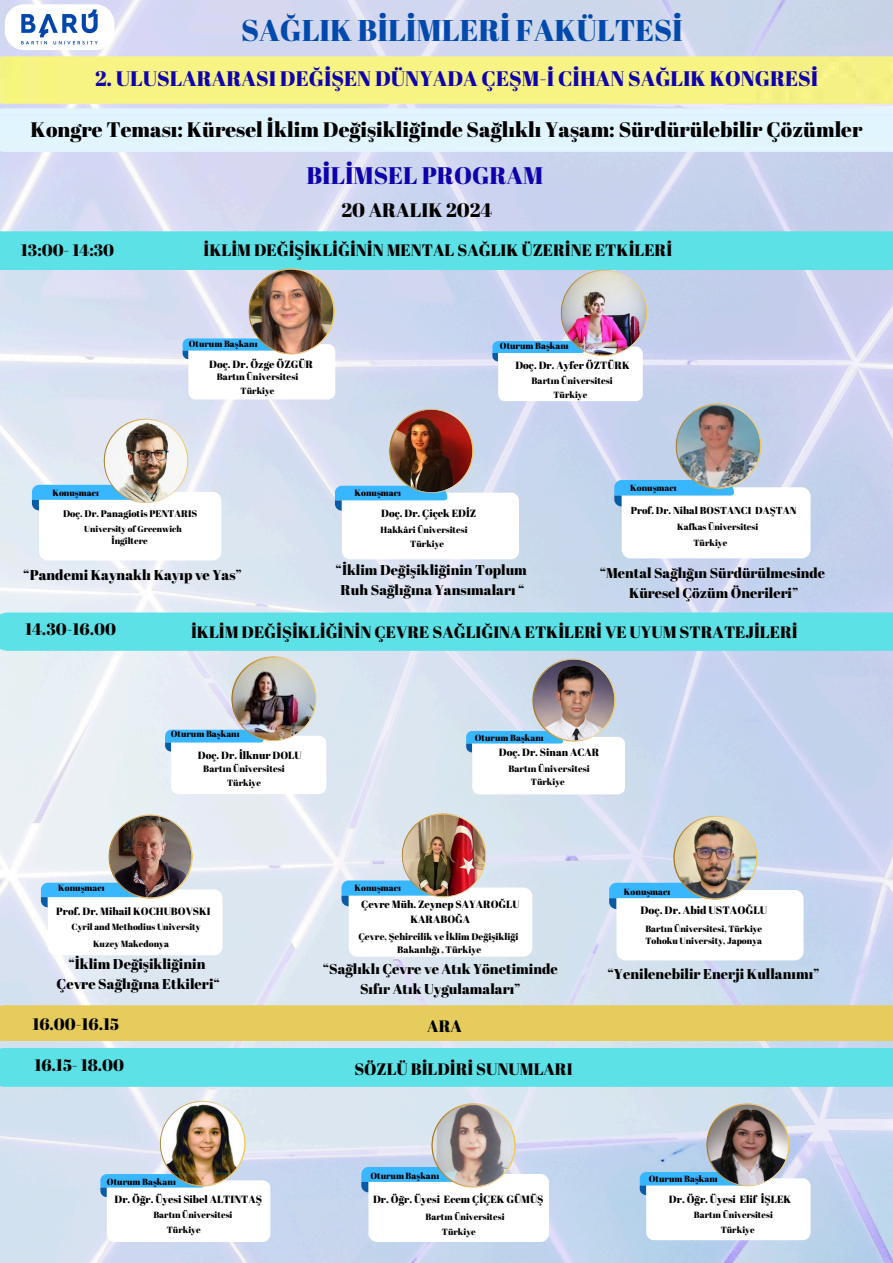
<style>
.page{position:relative;width:893px;height:1263px;background:#fff}
.page>*{position:absolute;margin:0;border:0;box-sizing:border-box;transform-origin:0 0}
.t1{font:30px "Abril Fatface";color:#004aad}
.t2{font:24px "Abril Fatface";color:#0e00ad}
.t3{font:21px "Abril Fatface";color:#000}
.t4{font:21px "Abril Fatface";color:#0e00ad}
.t5{font:19.5px "Abril Fatface";color:#000}
.t6{font:16.5px "Abril Fatface";color:#000}
.t7{font:14.25px/19.6px "Abril Fatface";color:#000;text-align:center}
.t8{font:14.1px "Abril Fatface";color:#000}
.t9{font:10.88px "Abril Fatface";color:#000}
.t10{font:10.5px/14.6px "Abril Fatface";color:#000;text-align:center}
.t11{font:10.12px "Abril Fatface";color:#000}
.t12{font:9.6px "Abril Fatface";color:#000}
.t13{font:9.52px "Abril Fatface";color:#000}
.t14{font:9.3px "Abril Fatface";color:#000}
.t15{font:9px "Abril Fatface";color:#000}
.t16{font:8.7px "Abril Fatface";color:#000}
</style>
<div class="page">
<img style="left:0;top:0;width:893px;height:1263px">
<div style="left:0;top:108px;width:893px;height:44px;background:#e1f5ff"></div>
<div style="left:0;top:56px;width:893px;height:48px;background:#f7f483"></div>
<div style="left:0;top:231px;width:893px;height:39px;background:#5ce1e6"></div>
<svg style="left:183px;top:338px;width:152px;height:61px"></svg>
<img style="left:249px;top:268px;width:86px;height:86px">
<svg style="left:492px;top:341px;width:150px;height:60px"></svg>
<img style="left:561px;top:270px;width:86px;height:86px">
<svg style="left:32px;top:485px;width:189px;height:75px"></svg>
<img style="left:104px;top:419px;width:84px;height:84px">
<svg style="left:41px;top:883px;width:181px;height:72px"></svg>
<img style="left:109px;top:814px;width:84px;height:85px">
<svg style="left:609px;top:883px;width:194px;height:77px"></svg>
<img style="left:673px;top:816px;width:84px;height:84px">
<svg style="left:335px;top:486px;width:184px;height:73px"></svg>
<img style="left:389px;top:409px;width:84px;height:84px">
<svg style="left:614px;top:480px;width:196px;height:78px"></svg>
<img style="left:676px;top:403px;width:85px;height:86px">
<div style="left:0;top:612px;width:893px;height:39px;background:#5ce1e6"></div>
<svg style="left:165px;top:730px;width:161px;height:64px"></svg>
<svg style="left:466px;top:731px;width:159px;height:63px"></svg>
<div style="left:0;top:1005px;width:893px;height:36px;background:#e6cc5c"></div>
<div style="left:0;top:1048px;width:893px;height:39px;background:#5ce1e6"></div>
<svg style="left:100px;top:1174px;width:170px;height:68px"></svg>
<svg style="left:361px;top:1167px;width:188px;height:75px"></svg>
<svg style="left:640px;top:1172px;width:170px;height:68px"></svg>
<img style="left:5px;top:4px;width:109px;height:46px;border-radius:19px">
<img style="left:532px;top:659px;width:83px;height:83px">
<img style="left:231px;top:656px;width:85px;height:85px">
<img style="left:706px;top:1103px;width:83px;height:83px">
<img style="left:431px;top:1103px;width:85px;height:84px">
<img style="left:160px;top:1101px;width:86px;height:85px">
<svg style="left:341px;top:880px;width:191px;height:77px"></svg>
<img style="left:402px;top:813px;width:84px;height:84px">
<p class="t1" style="left:241px;top:9px;width:443px">SAĞLIK BİLİMLERİ FAKÜLTESİ</p>
<p class="t4" style="left:95px;top:64px;width:725px">2. ULUSLARARASI DEĞİŞEN DÜNYADA ÇEŞM-İ CİHAN SAĞLIK KONGRESİ</p>
<p class="t3" style="left:31px;top:115px;width:833px">Kongre Teması: Küresel İklim Değişikliğinde Sağlıklı Yaşam: Sürdürülebilir Çözümler</p>
<p class="t2" style="left:306px;top:158px;width:238px">BİLİMSEL PROGRAM</p>
<p class="t5" style="left:341px;top:196px;width:152px">20 ARALIK 2024</p>
<p class="t6" style="left:21px;top:238px;width:95px">13:00- 14:30</p>
<p class="t6" style="left:204px;top:239px;width:470px">İKLİM DEĞİŞİKLİĞİNİN MENTAL SAĞLIK ÜZERİNE ETKİLERİ</p>
<h1 class="t15" style="left:189px;top:337px;width:70px">Oturum Başkanı</h1>
<h3 class="t15" style="left:500px;top:339px;width:70px">Oturum Başkanı</h3>
<p class="t10" style="left:209px;top:356px;width:105px">Doç. Dr. Özge ÖZGÜR</p>
<p class="t14" style="left:217px;top:370px;width:82px">Bartın Üniversitesi</p>
<p class="t10" style="left:515px;top:358px;width:116px">Doç. Dr. Ayfer ÖZTÜRK</p>
<p class="t14" style="left:531px;top:374px;width:82px">Bartın Üniversitesi</p>
<p class="t15" style="left:241px;top:384px;width:35px">Türkiye</p>
<p class="t15" style="left:553px;top:388px;width:35px">Türkiye</p>
<p class="t15" style="left:52px;top:486px;width:48px">Konuşmacı</p>
<p class="t15" style="left:354px;top:486px;width:48px">Konuşmacı</p>
<p class="t15" style="left:630px;top:481px;width:48px">Konuşmacı</p>
<p class="t12" style="left:63px;top:507px;width:136px">Doç. Dr. Panagiotis PENTARIS</p>
<p class="t16" style="left:84px;top:522px;width:99px">University of Greenwich</p>
<p class="t11" style="left:630px;top:503px;width:167px">Prof. Dr. Nihal BOSTANCI DAŞTAN</p>
<p class="t10" style="left:381px;top:505px;width:97px">Doç. Dr. Çiçek EDİZ</p>
<p class="t15" style="left:381px;top:524px;width:87px">Hakkâri Üniversitesi</p>
<p class="t15" style="left:677px;top:520px;width:82px">Kafkas Üniversitesi</p>
<p class="t15" style="left:111px;top:535px;width:38px">İngiltere</p>
<p class="t15" style="left:410px;top:537px;width:35px">Türkiye</p>
<p class="t15" style="left:693px;top:537px;width:35px">Türkiye</p>
<p class="t7" style="left:336px;top:560px;width:193px">“İklim Değişikliğinin Toplum</p>
<p class="t7" style="left:341px;top:579px;width:185px">Ruh Sağlığına Yansımaları “</p>
<p class="t7" style="left:23px;top:565px;width:220px">“Pandemi Kaynaklı Kayıp ve Yas”</p>
<p class="t8" style="left:599px;top:563px;width:227px">“Mental Sağlığın Sürdürülmesinde</p>
<p class="t8" style="left:629px;top:583px;width:171px">Küresel Çözüm Önerileri”</p>
<h5 class="t6" style="left:25px;top:617px;width:92px">14.30-16.00</h5>
<h6 class="t6" style="left:191px;top:620px;width:608px">İKLİM DEĞİŞİKLİĞİNİN ÇEVRE SAĞLIĞINA ETKİLERİ VE UYUM STRATEJİLERİ</h6>
<p class="t15" style="left:171px;top:727px;width:70px">Oturum Başkanı</p>
<p class="t15" style="left:475px;top:731px;width:70px">Oturum Başkanı</p>
<p class="t10" style="left:198px;top:748px;width:105px">Doç. Dr. İlknur DOLU</p>
<p class="t14" style="left:203px;top:762px;width:82px">Bartın Üniversitesi</p>
<p class="t10" style="left:499px;top:745px;width:102px">Doç. Dr. Sinan ACAR</p>
<p class="t14" style="left:508px;top:762px;width:82px">Bartın Üniversitesi</p>
<p class="t15" style="left:227px;top:776px;width:35px">Türkiye</p>
<p class="t15" style="left:531px;top:776px;width:35px">Türkiye</p>
<p class="t15" style="left:58px;top:882px;width:48px">Konuşmacı</p>
<p class="t10" style="left:56px;top:903px;width:156px">Prof. Dr. Mihail KOCHUBOVSKI</p>
<p class="t15" style="left:72px;top:921px;width:130px">Cyril and Methodius University</p>
<p class="t15" style="left:93px;top:937px;width:77px">Kuzey Makedonya</p>
<p class="t7" style="left:68px;top:954px;width:139px">“İklim Değişikliğinin</p>
<p class="t7" style="left:57px;top:973px;width:165px">Çevre Sağlığına Etkileri“</p>
<p class="t15" style="left:354px;top:882px;width:48px">Konuşmacı</p>
<h6 class="t10" style="left:361px;top:897px;width:160px">Çevre Müh. Zeynep SAYAROĞLU<br>KARABOĞA</h6>
<p class="t13" style="left:358px;top:929px;width:160px">Çevre, Şehircilik ve İklim Değişikliği</p>
<p class="t13" style="left:397px;top:942px;width:86px">Bakanlığı , Türkiye</p>
<p class="t7" style="left:323px;top:959px;width:237px">“Sağlıklı Çevre ve Atık Yönetiminde<br>Sıfır Atık Uygulamaları”</p>
<p class="t6" style="left:32px;top:1012px;width:88px">16.00-16.15</p>
<p class="t6" style="left:427px;top:1015px;width:36px">ARA</p>
<p class="t6" style="left:354px;top:1057px;width:220px">SÖZLÜ BİLDİRİ SUNUMLARI</p>
<p class="t6" style="left:34px;top:1053px;width:91px">16.15- 18.00</p>
<p class="t15" style="left:624px;top:885px;width:48px">Konuşmacı</p>
<p class="t9" style="left:640px;top:902px;width:128px">Doç. Dr. Abid USTAOĞLU</p>
<p class="t15" style="left:645px;top:922px;width:118px">Bartın Üniversitesi, Türkiye</p>
<p class="t15" style="left:645px;top:935px;width:118px">Tohoku University, Japonya</p>
<p class="t7" style="left:607px;top:963px;width:213px">“Yenilenebilir Enerji Kullanımı”</p>
<p class="t15" style="left:107px;top:1175px;width:70px">Oturum Başkanı</p>
<p class="t10" style="left:114px;top:1191px;width:149px">Dr. Öğr. Üyesi Sibel ALTINTAŞ</p>
<p class="t15" style="left:153px;top:1209px;width:79px">Bartın Üniversitesi</p>
<p class="t15" style="left:370px;top:1170px;width:70px">Oturum Başkanı</p>
<p class="t15" style="left:649px;top:1172px;width:70px">Oturum Başkanı</p>
<p class="t10" style="left:373px;top:1192px;width:172px">Dr. Öğr. Üyesi Ecem ÇİÇEK GÜMÜŞ</p>
<p class="t15" style="left:425px;top:1211px;width:79px">Bartın Üniversitesi</p>
<p class="t15" style="left:694px;top:1209px;width:79px">Bartın Üniversitesi</p>
<p class="t10" style="left:669px;top:1192px;width:124px">Dr. Öğr. Üyesi Elif İŞLEK</p>
<p class="t15" style="left:167px;top:1223px;width:35px">Türkiye</p>
<p class="t15" style="left:442px;top:1225px;width:35px">Türkiye</p>
<p class="t15" style="left:720px;top:1223px;width:35px">Türkiye</p>
</div>
